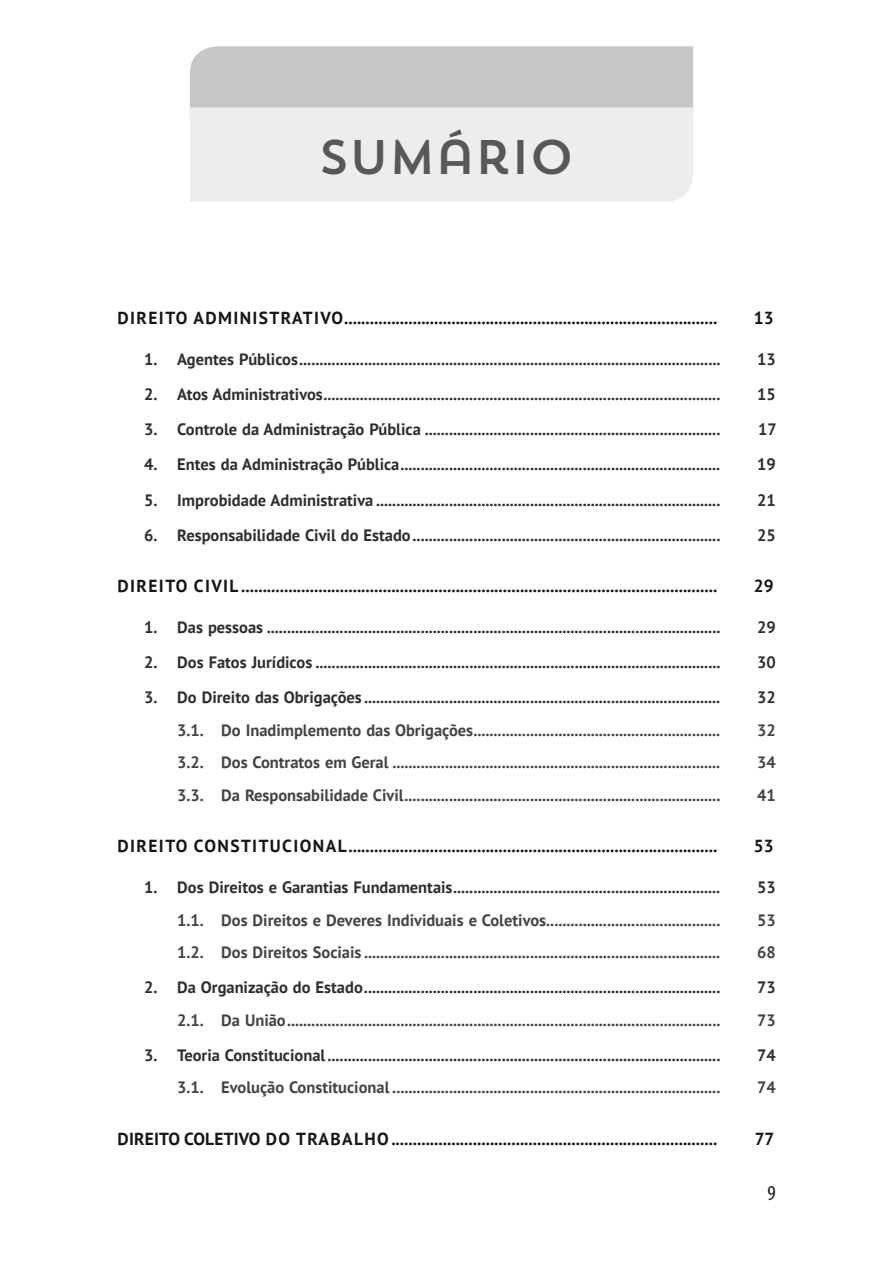
<style>
.page{position:relative;width:893px;height:1263px;background:#fff}
.page>*{position:absolute;margin:0;border:0;box-sizing:border-box;transform-origin:0 0}
.t1{font:48.45px "Trend Sans One";letter-spacing:-.04em;color:#585858}
.t2{font:condensed 21.3px "Myriad Pro";color:#161616}
.t3{font:700 17.4px "PT Sans";letter-spacing:.08em;color:#161616}
.t4{font:700 17.4px "PT Sans";letter-spacing:.01em;color:#161616}
.t5{font:700 16.5px "PT Sans";color:#2e2e2e}
.t6{font:700 16.5px "PT Sans";color:#444}
</style>
<div class="page">
<div style="left:190px;top:46px;width:503px;height:61px;background:#c7c7c7"></div>
<div style="left:190px;top:107px;width:503px;height:95px;background:#ededed"></div>
<h1 class="t1" style="left:318px;top:126px;width:258px">SUMÁRIO</h1>
<p class="t3" style="left:118px;top:308px;width:601px">DIREITO ADMINISTRATIVO .......................................................................................</p>
<p class="t3" style="left:754px;top:308px;width:21px">13</p>
<p class="t5" style="left:144px;top:350px;width:578px">1. Agentes Públicos ........................................................................................................</p>
<p class="t5" style="left:757px;top:350px;width:20px">13</p>
<p class="t5" style="left:144px;top:385px;width:577px">2. Atos Administrativos ..................................................................................................</p>
<p class="t5" style="left:757px;top:385px;width:20px">15</p>
<p class="t5" style="left:144px;top:420px;width:578px">3. Controle da Administração Pública .........................................................................</p>
<p class="t5" style="left:758px;top:420px;width:20px">17</p>
<p class="t5" style="left:144px;top:455px;width:577px">4. Entes da Administração Pública ...............................................................................</p>
<p class="t5" style="left:757px;top:455px;width:20px">19</p>
<p class="t5" style="left:144px;top:491px;width:577px">5. Improbidade Administrativa .....................................................................................</p>
<p class="t5" style="left:757px;top:491px;width:20px">21</p>
<p class="t5" style="left:144px;top:526px;width:578px">6. Responsabilidade Civil do Estado ............................................................................</p>
<p class="t5" style="left:757px;top:526px;width:20px">25</p>
<p class="t3" style="left:118px;top:577px;width:601px">DIREITO CIVIL ...............................................................................................................</p>
<p class="t3" style="left:754px;top:577px;width:21px">29</p>
<p class="t5" style="left:144px;top:618px;width:578px">1. Das pessoas ................................................................................................................</p>
<p class="t5" style="left:757px;top:618px;width:20px">29</p>
<p class="t5" style="left:144px;top:653px;width:578px">2. Dos Fatos Jurídicos ....................................................................................................</p>
<p class="t5" style="left:757px;top:653px;width:20px">30</p>
<p class="t5" style="left:144px;top:689px;width:577px">3. Do Direito das Obrigações ........................................................................................</p>
<p class="t5" style="left:757px;top:689px;width:20px">32</p>
<p class="t6" style="left:177px;top:721px;width:544px">3.1. Do Inadimplemento das Obrigações .............................................................</p>
<p class="t6" style="left:757px;top:721px;width:20px">32</p>
<p class="t6" style="left:177px;top:753px;width:544px">3.2. Dos Contratos em Geral .................................................................................</p>
<p class="t6" style="left:757px;top:753px;width:20px">34</p>
<p class="t6" style="left:177px;top:786px;width:545px">3.3. Da Responsabilidade Civil ..............................................................................</p>
<p class="t6" style="left:757px;top:786px;width:20px">41</p>
<p class="t3" style="left:118px;top:837px;width:601px">DIREITO CONSTITUCIONAL ......................................................................................</p>
<p class="t3" style="left:754px;top:837px;width:21px">53</p>
<p class="t5" style="left:144px;top:878px;width:577px">1. Dos Direitos e Garantias Fundamentais ..................................................................</p>
<p class="t5" style="left:757px;top:878px;width:20px">53</p>
<p class="t6" style="left:177px;top:911px;width:545px">1.1. Dos Direitos e Deveres Individuais e Coletivos ...........................................</p>
<p class="t6" style="left:757px;top:911px;width:20px">53</p>
<p class="t6" style="left:177px;top:943px;width:544px">1.2. Dos Direitos Sociais ........................................................................................</p>
<p class="t6" style="left:757px;top:943px;width:20px">68</p>
<p class="t5" style="left:144px;top:978px;width:578px">2. Da Organização do Estado ........................................................................................</p>
<p class="t5" style="left:757px;top:978px;width:20px">73</p>
<p class="t6" style="left:177px;top:1011px;width:545px">2.1. Da União ...........................................................................................................</p>
<p class="t6" style="left:757px;top:1011px;width:20px">73</p>
<p class="t5" style="left:144px;top:1046px;width:577px">3. Teoria Constitucional .................................................................................................</p>
<p class="t5" style="left:757px;top:1046px;width:20px">74</p>
<p class="t6" style="left:177px;top:1078px;width:545px">3.1. Evolução Constitucional .................................................................................</p>
<p class="t6" style="left:757px;top:1078px;width:20px">74</p>
<p class="t4" style="left:118px;top:1129px;width:601px">DIREITO COLETIVO DO TRABALHO ............................................................................</p>
<p class="t3" style="left:755px;top:1129px;width:21px">77</p>
<p class="t2" style="left:767px;top:1180px;width:10px">9</p>
</div>
